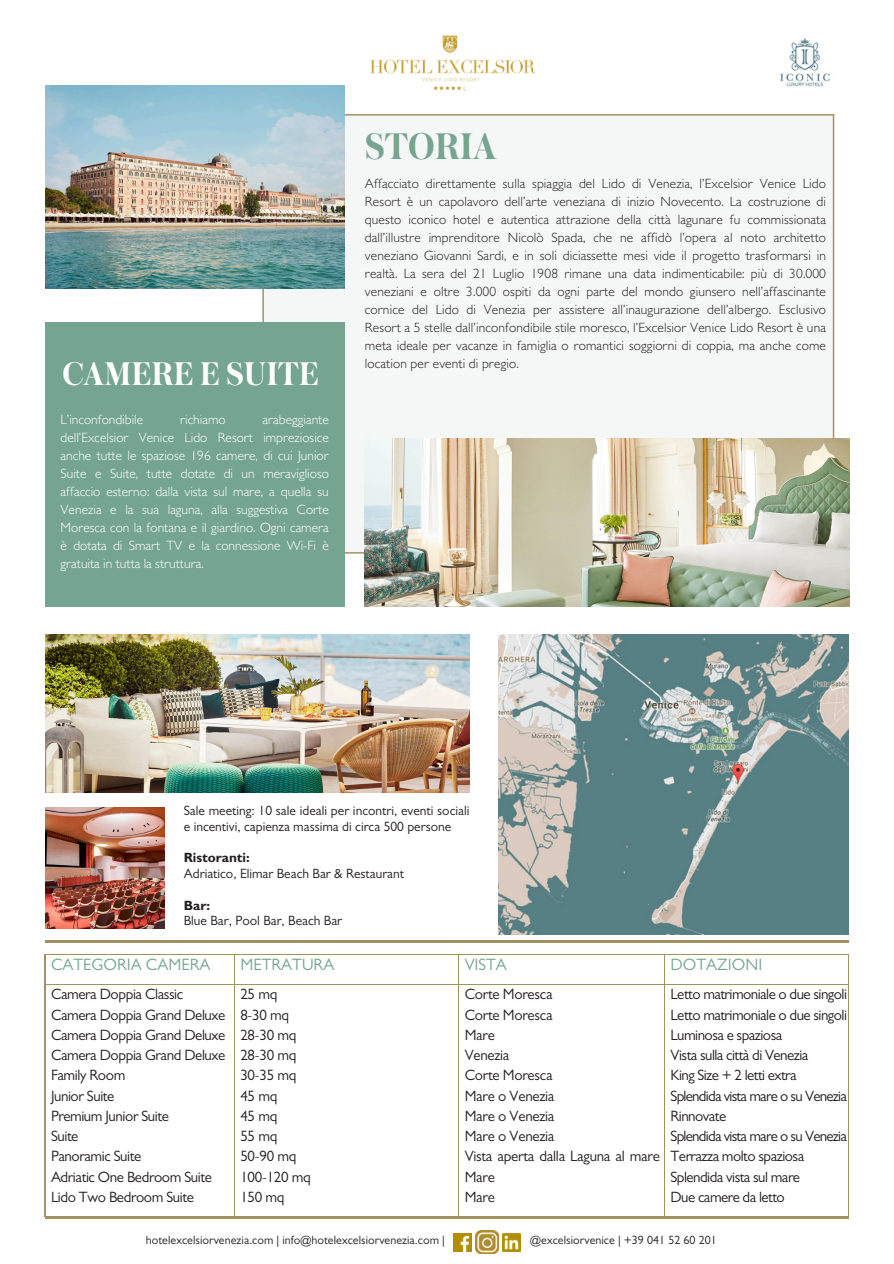
<style>
.page{position:relative;width:894px;height:1264px;background:#fff}
.page>*{position:absolute;margin:0;border:0;box-sizing:border-box;transform-origin:0 0}
.t1{font:600 39px "Austin";color:#75a591}
.t2{font:600 34.5px "Austin";color:#fff}
.t3{font:16.5px "Gill Sans MT Pro";color:#75a591}
.t4{font:16.5px "Gill Sans";color:#75a591}
.t5{font:15px/20.2px "Gill Sans";letter-spacing:-.025em;color:#231f20}
.t6{font:300 13.5px/18px "Gill Sans";letter-spacing:.01em;color:#231f20;text-align:justify}
.t7{font:300 13.5px/18px "Gill Sans";color:#fff;text-align:justify}
.t8{font:13.5px/15.8px "Gill Sans";color:#231f20}
.t9{font:12px "Gill Sans";letter-spacing:.005em;color:#231f20}
.s1{font-weight:700}
</style>
<div class="page">
<div style="left:262px;top:114px;width:572px;height:439px;background:#f5f6f6"></div>
<img style="left:365px;top:439px;width:483px;height:167px">
<img style="left:45px;top:85px;width:299px;height:204px">
<img style="left:498px;top:634px;width:350px;height:300px">
<div style="left:45px;top:322px;width:299px;height:285px;background:#75a591"></div>
<img style="left:340px;top:35px;width:213px;height:91px">
<img style="left:45px;top:634px;width:424px;height:158px">
<hr style="left:45px;top:941px;width:803px;height:1px;background:#a39161">
<hr style="left:45px;top:1217px;width:803px;height:1px;background:#a39161">
<hr style="left:45px;top:954px;width:189px;height:1px;background:#a39161">
<hr style="left:45px;top:954px;width:1px;height:30px;background:#a39161">
<hr style="left:234px;top:954px;width:224px;height:1px;background:#a39161">
<hr style="left:234px;top:954px;width:1px;height:30px;background:#a39161">
<hr style="left:458px;top:954px;width:206px;height:1px;background:#a39161">
<hr style="left:458px;top:954px;width:1px;height:30px;background:#a39161">
<hr style="left:664px;top:954px;width:184px;height:1px;background:#a39161">
<hr style="left:664px;top:954px;width:1px;height:30px;background:#a39161">
<hr style="left:848px;top:954px;width:1px;height:30px;background:#a39161">
<hr style="left:45px;top:984px;width:189px;height:1px;background:#a39161">
<hr style="left:45px;top:984px;width:1px;height:232px;background:#a39161">
<hr style="left:234px;top:984px;width:224px;height:1px;background:#a39161">
<hr style="left:234px;top:984px;width:1px;height:232px;background:#a39161">
<hr style="left:458px;top:984px;width:206px;height:1px;background:#a39161">
<hr style="left:458px;top:984px;width:1px;height:232px;background:#a39161">
<hr style="left:664px;top:984px;width:184px;height:1px;background:#a39161">
<hr style="left:664px;top:984px;width:1px;height:232px;background:#a39161">
<hr style="left:848px;top:984px;width:1px;height:232px;background:#a39161">
<hr style="left:45px;top:1216px;width:189px;height:1px;background:#a39161">
<hr style="left:234px;top:1216px;width:224px;height:1px;background:#a39161">
<hr style="left:458px;top:1216px;width:206px;height:1px;background:#a39161">
<hr style="left:664px;top:1216px;width:184px;height:1px;background:#a39161">
<img style="left:45px;top:807px;width:120px;height:121px">
<img style="left:780px;top:38px;width:50px;height:49px">
<img style="left:453px;top:1233px;width:18px;height:18px">
<img style="left:475px;top:1230px;width:23px;height:23px">
<img style="left:502px;top:1233px;width:18px;height:18px">
<p class="t2" style="left:62px;top:359px;width:258px">CAMERE E SUITE</p>
<p class="t7" style="left:61px;top:412px;width:84px">L’inconfondibile</p>
<p class="t7" style="left:180px;top:412px;width:47px">richiamo</p>
<p class="t7" style="left:61px;top:412px;width:270px;text-indent:202px">arabeggiante dell’Excelsior Venice Lido Resort impreziosice anche tutte le spaziose 196 camere, di cui Junior Suite e Suite, tutte dotate di un meraviglioso affaccio esterno: dalla vista sul mare, a quella su Venezia e la sua laguna, alla suggestiva Corte Moresca con la fontana e il giardino. Ogni camera è dotata di Smart TV e la connessione Wi-Fi è gratuita in tutta la struttura.</p>
<h4 class="t1" style="left:365px;top:129px;width:133px">STORIA</h4>
<h4 class="t6" style="left:365px;top:176px;width:462px">Affacciato direttamente sulla spiaggia del Lido di Venezia, l’Excelsior Venice Lido Resort è un capolavoro dell’arte veneziana di inizio Novecento. La costruzione di questo iconico hotel e autentica attrazione della città lagunare fu commissionata dall’illustre imprenditore Nicolò Spada, che ne affidò l’opera al noto architetto veneziano Giovanni Sardi, e in soli diciassette mesi vide il progetto trasformarsi in realtà. La sera del 21 Luglio 1908 rimane una data indimenticabile: più di 30.000 veneziani e oltre 3.000 ospiti da ogni parte del mondo giunsero nell’affascinante cornice del Lido di Venezia per assistere all’inaugurazione dell’albergo. Esclusivo Resort a 5 stelle dall’inconfondibile stile moresco, l’Excelsior Venice Lido Resort è una meta ideale per vacanze in famiglia o romantici soggiorni di coppia, ma anche come location per eventi di pregio.</h4>
<h1 class="t8" style="left:184px;top:804px;width:287px">Sale meeting: 10 sale ideali per incontri, eventi sociali e incentivi, capienza massima di circa 500 persone</h1>
<h4 class="t8" style="left:184px;top:852px;width:222px"><span class="s1">Ristoranti:<br></span>Adriatico, Elimar Beach Bar &amp; Restaurant</h4>
<p class="t8" style="left:184px;top:899px;width:160px"><span class="s1">Bar:<br></span>Blue Bar, Pool Bar, Beach Bar</p>
<h4 class="t4" style="left:51px;top:958px;width:161px">CATEGORIA CAMERA</h4>
<h4 class="t3" style="left:240px;top:958px;width:95px">METRATURA</h4>
<h4 class="t3" style="left:464px;top:958px;width:44px">VISTA</h4>
<p class="t3" style="left:670px;top:958px;width:93px">DOTAZIONI</p>
<h2 class="t5" style="left:51px;top:986px;width:176px">Camera Doppia Classic<br>Camera Doppia Grand Deluxe<br>Camera Doppia Grand Deluxe<br>Camera Doppia Grand Deluxe<br>Family Room<br>Junior Suite<br>Premium Junior Suite<br>Suite<br>Panoramic Suite<br>Adriatic One Bedroom Suite<br>Lido Two Bedroom Suite</h2>
<h3 class="t5" style="left:240px;top:986px;width:72px">25 mq<br>8-30 mq<br>28-30 mq<br>28-30 mq<br>30-35 mq<br>45 mq<br>45 mq<br>55 mq<br>50-90 mq<br>100-120 mq<br>150 mq</h3>
<h2 class="t5" style="left:464px;top:986px;width:197px">Corte Moresca<br>Corte Moresca<br>Mare<br>Venezia<br>Corte Moresca<br>Mare o Venezia<br>Mare o Venezia<br>Mare o Venezia<br>Vista aperta dalla Laguna al mare<br>Mare<br>Mare</h2>
<h3 class="t5" style="left:670px;top:986px;width:178px">Letto matrimoniale o due singoli<br>Letto matrimoniale o due singoli<br>Luminosa e spaziosa<br>Vista sulla città di Venezia<br>King Size + 2 letti extra<br>Splendida vista mare o su Venezia<br>Rinnovate<br>Splendida vista mare o su Venezia<br>Terrazza molto spaziosa<br>Splendida vista sul mare<br>Due camere da letto</h3>
<p class="t9" style="left:146px;top:1235px;width:300px">hotelexcelsiorvenezia.com | info@hotelexcelsiorvenezia.com |</p>
<p class="t9" style="left:530px;top:1235px;width:188px">@excelsiorvenice | +39 041 52 60 201</p>
</div>
